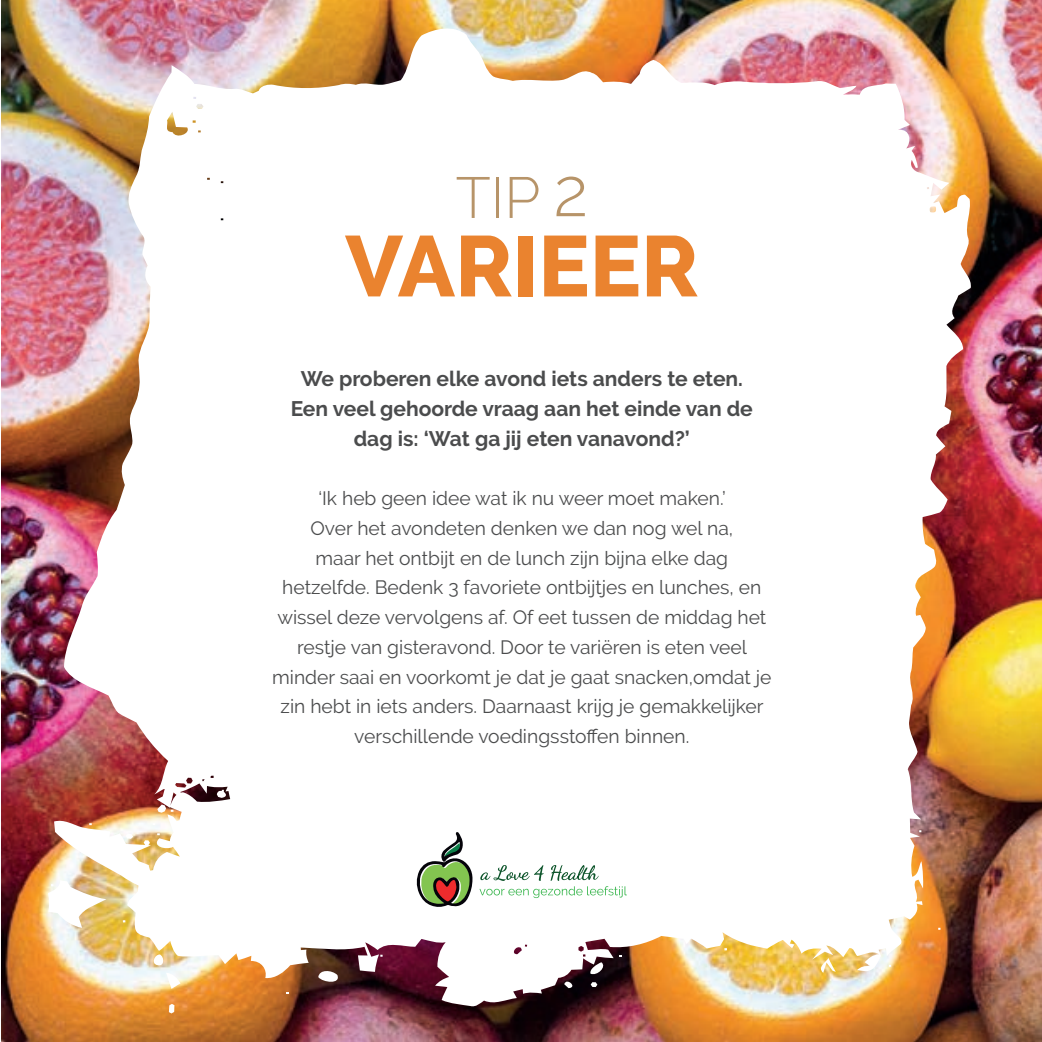
<style>
.page{position:relative;width:1042px;height:1042px;background:#fff}
.page>*{position:absolute;margin:0;border:0;box-sizing:border-box;transform-origin:0 0}
.t1{font:800 85.75px "Raleway";color:#ea832f}
.t2{font:300 57.75px "Raleway";color:#b79469}
.t3{font:700 21px/29.8px "Raleway";color:#4b4c4d;text-align:center}
.t4{font:19.25px/29.8px "Raleway";color:#4b4c4d;text-align:center}
.s1{font-size:68.25px}
</style>
<div class="page">
<img style="left:2px;top:0;width:1040px;height:1042px">
<svg style="left:48px;top:880px;width:6px;height:48px"></svg>
<img style="left:54px;top:24px;width:918px;height:983px">
<svg style="left:169px;top:1004px;width:5px;height:9px"></svg>
<svg style="left:151px;top:954px;width:30px;height:35px"></svg>
<svg style="left:564px;top:976px;width:14px;height:12px"></svg>
<svg style="left:589px;top:962px;width:18px;height:14px"></svg>
<svg style="left:591px;top:982px;width:6px;height:5px"></svg>
<svg style="left:817px;top:958px;width:19px;height:15px"></svg>
<svg style="left:318px;top:969px;width:23px;height:15px"></svg>
<svg style="left:217px;top:790px;width:11px;height:8px"></svg>
<svg style="left:157px;top:804px;width:16px;height:9px"></svg>
<svg style="left:126px;top:833px;width:7px;height:6px"></svg>
<svg style="left:416px;top:832px;width:56px;height:75px"></svg>
<svg style="left:479px;top:865px;width:148px;height:33px"></svg>
<h2 class="t2" style="left:456px;top:164px;width:134px">TIP <span class="s1">2</span></h2>
<h1 class="t1" style="left:345px;top:217px;width:355px">VARIEER</h1>
<p class="t3" style="left:291px;top:364px;width:463px">We proberen elke avond iets anders te eten.<br>Een veel gehoorde vraag aan het einde van de dag is: ‘Wat ga jij eten vanavond?’</p>
<p class="t4" style="left:272px;top:483px;width:501px">‘Ik heb geen idee wat ik nu weer moet maken.’<br>Over het avondeten denken we dan nog wel na,<br>maar het ontbijt en de lunch zijn bijna elke dag hetzelfde. Bedenk 3 favoriete ontbijtjes en lunches, en wissel deze vervolgens af. Of eet tussen de middag het restje van gisteravond. Door te variëren is eten veel minder saai en voorkomt je dat je gaat snacken,omdat je zin hebt in iets anders. Daarnaast krijg je gemakkelijker verschillende voedingsstoffen binnen.</p>
</div>
